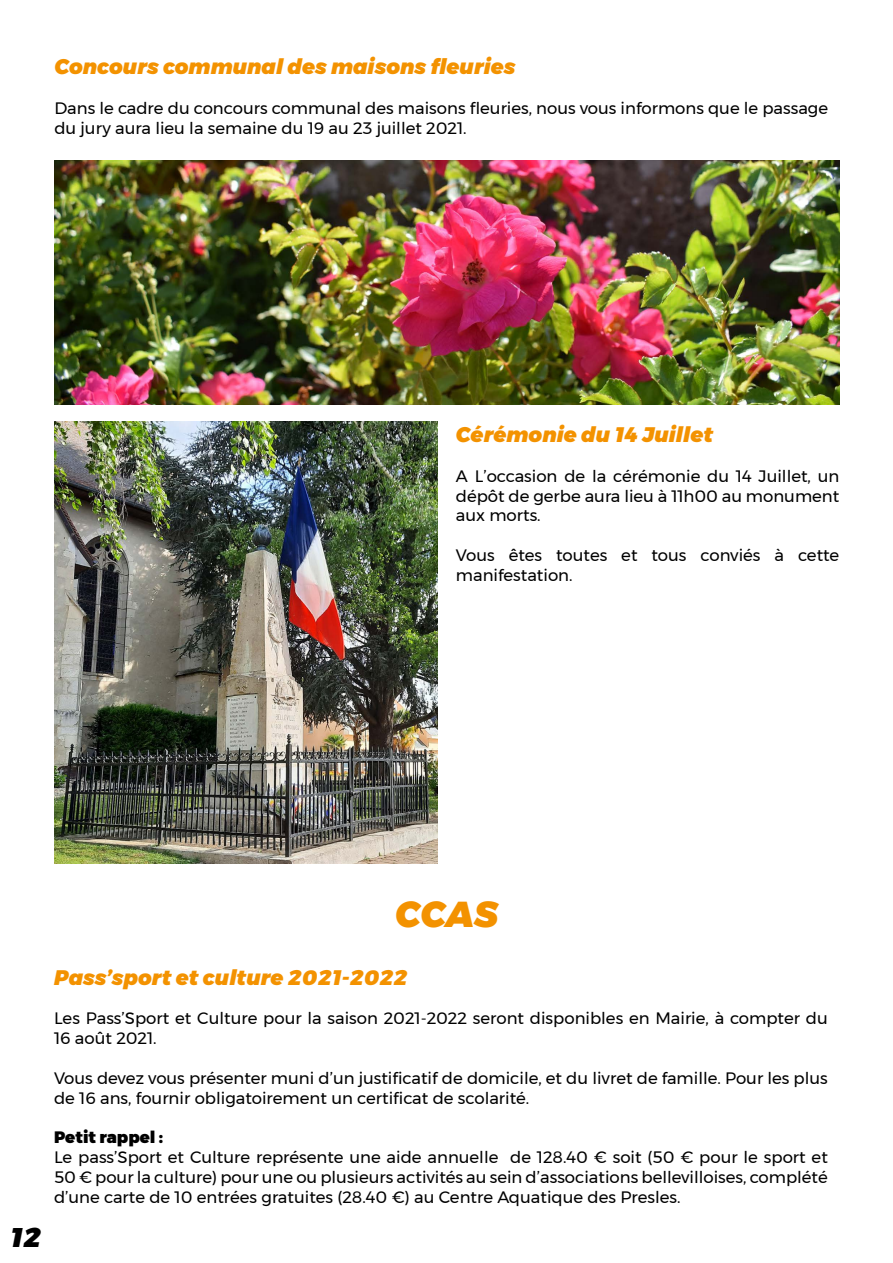
<style>
.page{position:relative;width:893px;height:1263px;background:#fff}
.page>*{position:absolute;margin:0;border:0;box-sizing:border-box;transform-origin:0 0}
.t1{font:italic 900 36px "Montserrat";color:#f39200}
.t2{font:italic 900 27px "Montserrat";color:#000}
.t3{font:italic 900 21px "Montserrat";color:#f39200}
.t4{font:16.5px/19.8px "Montserrat";color:#000}
.t5{font:900 16.5px "Montserrat";color:#000}
</style>
<div class="page">
<img style="left:54px;top:422px;width:383px;height:441px">
<img style="left:54px;top:160px;width:785px;height:245px">
<p class="t3" style="left:54px;top:50px;width:463px">Concours communal des maisons fleuries</p>
<p class="t4" style="left:54px;top:98px;width:775px">Dans le cadre du concours communal des maisons fleuries, nous vous informons que le passage du jury aura lieu la semaine du 19 au 23 juillet 2021.</p>
<p class="t3" style="left:456px;top:417px;width:259px">Cérémonie du 14 Juillet</p>
<p class="t4" style="left:456px;top:466px;width:385px;text-align:justify">A L’occasion de la cérémonie du 14 Juillet, un dépôt de gerbe aura lieu à 11h00 au monument aux morts.</p>
<p class="t4" style="left:456px;top:545px;width:385px">Vous êtes toutes et tous conviés à cette manifestation.</p>
<h1 class="t1" style="left:395px;top:884px;width:104px">CCAS</h1>
<h2 class="t2" style="left:10px;top:1215px;width:32px">12</h2>
<p class="t3" style="left:54px;top:960px;width:355px">Pass’sport et culture 2021-2022</p>
<p class="t4" style="left:54px;top:1008px;width:775px">Les Pass’Sport et Culture pour la saison 2021-2022 seront disponibles en Mairie, à compter du<br>16 août 2021.</p>
<p class="t4" style="left:54px;top:1068px;width:775px">Vous devez vous présenter muni d’un justificatif de domicile, et du livret de famille. Pour les plus de 16 ans, fournir obligatoirement un certificat de scolarité.</p>
<p class="t5" style="left:54px;top:1124px;width:111px">Petit rappel :</p>
<p class="t4" style="left:54px;top:1147px;width:775px;text-align:justify">Le pass’Sport et Culture représente une aide annuelle de 128.40 € soit (50 € pour le sport et 50 € pour la culture) pour une ou plusieurs activités au sein d’associations bellevilloises, complété d’une carte de 10 entrées gratuites (28.40 €) au Centre Aquatique des Presles.</p>
</div>
